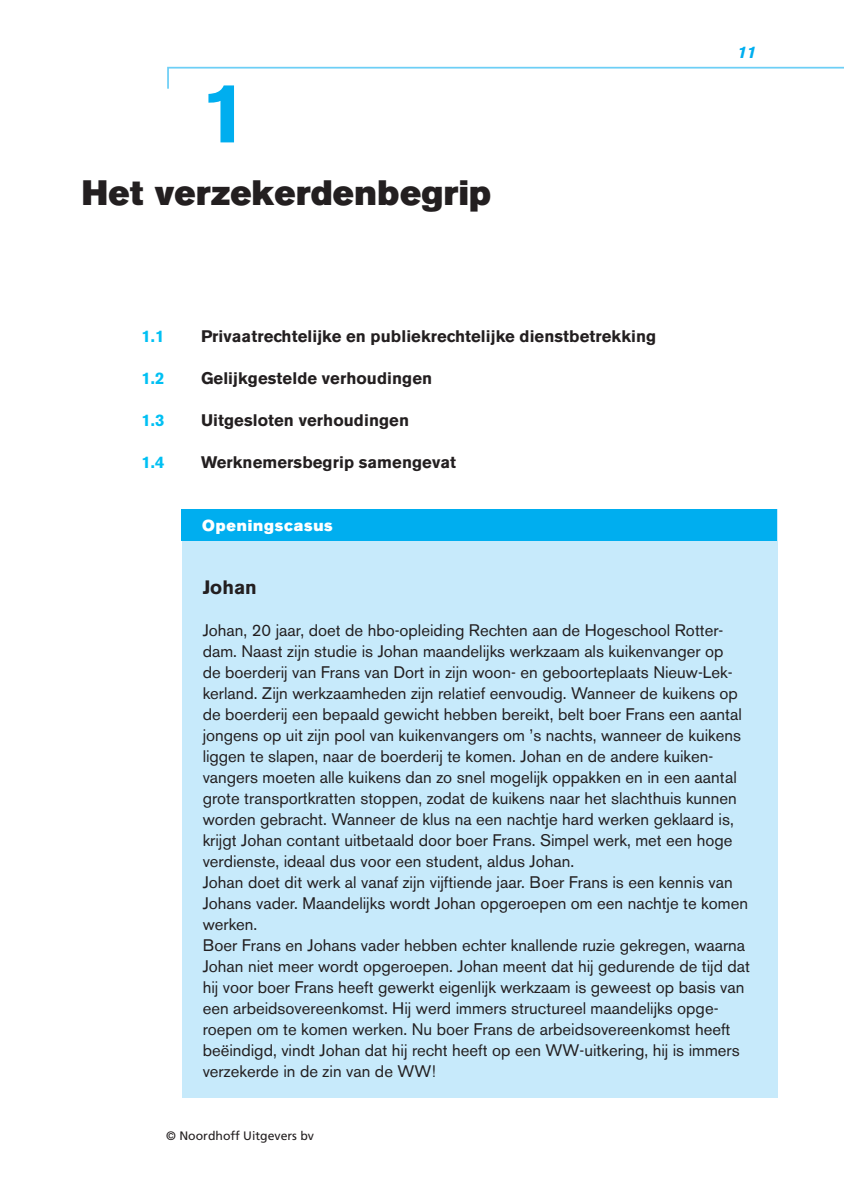
<style>
.page{position:relative;width:844px;height:1191px;background:#fff}
.page>*{position:absolute;margin:0;border:0;box-sizing:border-box;transform-origin:0 0}
.t1{font:700 84px "Akzidenz Grotesk BE";color:#00aeef}
.t2{font:35px "Akzidenz Grotesk BE Super";letter-spacing:.01em;color:#231f20}
.t3{font:700 19.25px "Akzidenz Grotesk BE";color:#231f20}
.t4{font:16.62px/21px "Akzidenz Grotesk BE";color:#231f20}
.t5{font:700 16.62px "Akzidenz Grotesk BE";letter-spacing:.005em;color:#231f20}
.t6{font:700 16.62px "Akzidenz Grotesk BE";color:#00c0f3}
.t7{font:italic 700 16.62px "Akzidenz Grotesk BE";color:#00aeef}
.t8{font:15.75px "Akzidenz Grotesk BE Super";letter-spacing:.05em;color:#fff}
.t9{font:12.25px "Frutiger";color:#231f20}
</style>
<div class="page">
<svg style="left:167px;top:66px;width:676px;height:23px"></svg>
<div style="left:182px;top:509px;width:595px;height:588px;background:#c7eafb"></div>
<div style="left:181px;top:509px;width:595px;height:32px;background:#00aeef"></div>
<h1 class="t1" style="left:201px;top:83px;width:49px">1</h1>
<h2 class="t2" style="left:82px;top:181px;width:410px">Het verzekerdenbegrip</h2>
<p class="t6" style="left:141px;top:330px;width:24px">1.1</p>
<p class="t5" style="left:201px;top:330px;width:456px">Privaatrechtelijke en publiekrechtelijke dienstbetrekking</p>
<p class="t6" style="left:141px;top:372px;width:24px">1.2</p>
<p class="t5" style="left:201px;top:372px;width:233px">Gelijkgestelde verhoudingen</p>
<p class="t6" style="left:141px;top:414px;width:24px">1.3</p>
<p class="t5" style="left:201px;top:414px;width:209px">Uitgesloten verhoudingen</p>
<p class="t6" style="left:141px;top:456px;width:24px">1.4</p>
<p class="t5" style="left:201px;top:456px;width:256px">Werknemersbegrip samengevat</p>
<p class="t8" style="left:202px;top:519px;width:132px">Openingscasus</p>
<p class="t7" style="left:737px;top:46px;width:20px">11</p>
<p class="t3" style="left:203px;top:580px;width:56px">Johan</p>
<p class="t4" style="left:203px;top:621px;width:548px">Johan, 20 jaar, doet de hbo-opleiding Rechten aan de Hogeschool Rotter&shy;dam. Naast zijn studie is Johan maandelijks werkzaam als kuikenvanger op<br>de boerderij van Frans van Dort in zijn woon- en geboorteplaats Nieuw-Lek&shy;kerland. Zijn werkzaamheden zijn relatief eenvoudig. Wanneer de kuikens op de boerderij een bepaald gewicht hebben bereikt, belt boer Frans een aantal jongens op uit zijn pool van kuikenvangers om ’s nachts, wanneer de kuikens liggen te slapen, naar de boerderij te komen. Johan en de andere kuiken&shy;vangers moeten alle kuikens dan zo snel mogelijk oppakken en in een aantal grote transportkratten stoppen, zodat de kuikens naar het slachthuis kunnen worden gebracht. Wanneer de klus na een nachtje hard werken geklaard is, krijgt Johan contant uitbetaald door boer Frans. Simpel werk, met een hoge verdienste, ideaal dus voor een student, aldus Johan.<br>Johan doet dit werk al vanaf zijn vijftiende jaar. Boer Frans is een kennis van Johans vader. Maandelijks wordt Johan opgeroepen om een nachtje te komen werken.<br>Boer Frans en Johans vader hebben echter knallende ruzie gekregen, waarna Johan niet meer wordt opgeroepen. Johan meent dat hij gedurende de tijd dat hij voor boer Frans heeft gewerkt eigenlijk werkzaam is geweest op basis van een arbeidsovereenkomst. Hij werd immers structureel maandelijks opge&shy;roepen om te komen werken. Nu boer Frans de arbeidsovereenkomst heeft beëindigd, vindt Johan dat hij recht heeft op een WW-uitkering, hij is immers verzekerde in de zin van de WW!</p>
<p class="t9" style="left:166px;top:1130px;width:149px">© Noordhoff Uitgevers bv</p>
</div>
